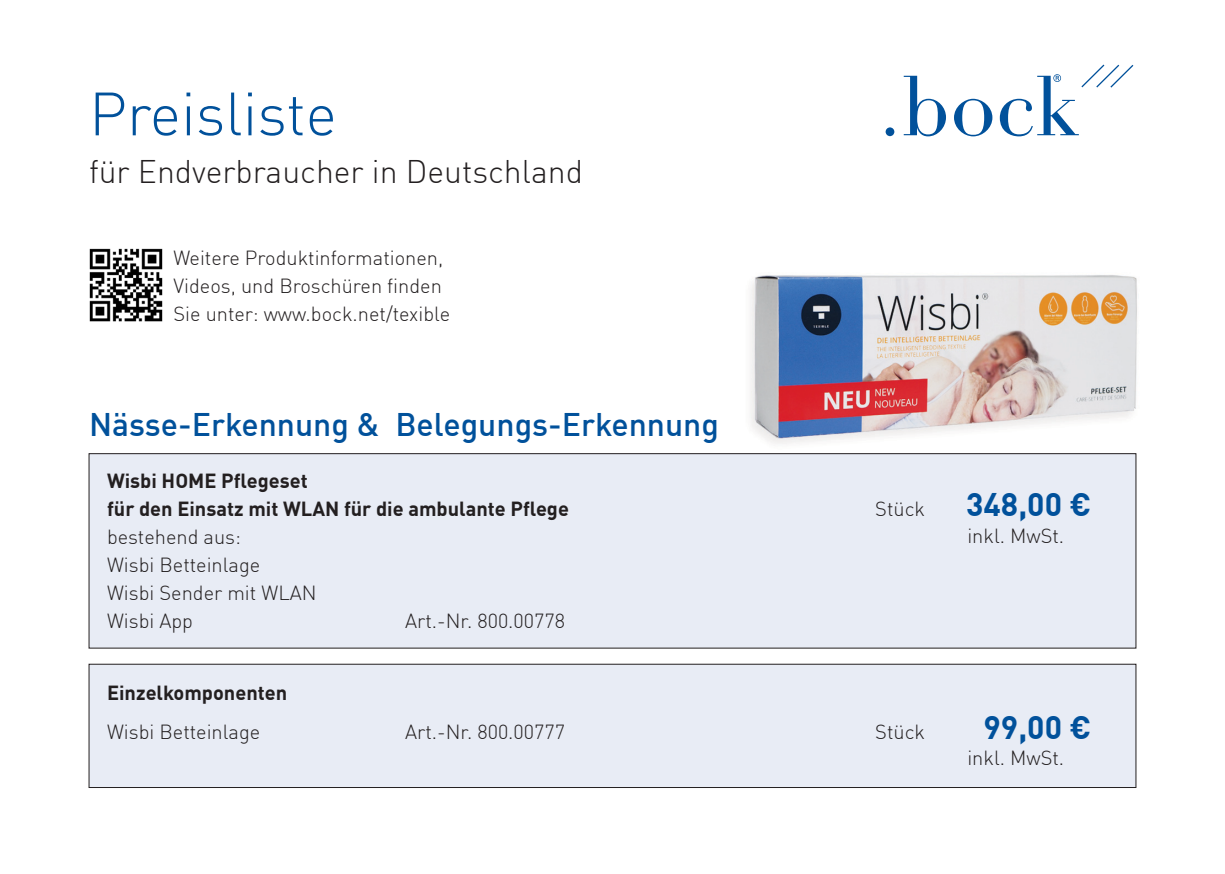
<style>
.page{position:relative;width:1225px;height:874px;background:#fff}
.page>*{position:absolute;margin:0;border:0;box-sizing:border-box;transform-origin:0 0}
.t1{font:300 60px "DIN Offc";color:#01519b}
.t2{font:500 32px "DIN Offc";color:#01519b}
.t3{font:300 32px "DIN Offc";color:#231f20}
.t4{font:700 32px "DIN Offc";color:#01519b}
.t5{font:300 20px/28px "DIN Offc";color:#231f20}
.t6{font:700 20px/28px "DIN Offc";color:#231f20}
</style>
<div class="page">
<img style="left:750px;top:275px;width:387px;height:190px">
<div style="left:89px;top:453px;width:1047px;height:194px;background:#e8ecf5"></div>
<div style="left:89px;top:453px;width:1047px;height:195px;border:1px solid #231f20"></div>
<div style="left:89px;top:664px;width:1047px;height:123px;background:#e8ecf5"></div>
<div style="left:89px;top:663px;width:1047px;height:124px;border:1px solid #231f20"></div>
<div style="left:885px;top:127px;width:9px;height:9px;background:#01519b;border-radius:50%"></div>
<svg style="left:954px;top:99px;width:38px;height:37px"></svg>
<svg style="left:903px;top:76px;width:43px;height:60px"></svg>
<svg style="left:999px;top:65px;width:134px;height:71px"></svg>
<img style="left:89px;top:248px;width:74px;height:74px">
<p class="t1" style="left:89px;top:77px;width:249px">Preisliste</p>
<p class="t3" style="left:89px;top:152px;width:495px">für Endverbraucher in Deutschland</p>
<p class="t5" style="left:173px;top:244px;width:278px">Weitere Produktinformationen,<br>Videos, und Broschüren finden<br>Sie unter: www.bock.net/texible</p>
<p class="t2" style="left:89px;top:404px;width:631px">Nässe-Erkennung &amp; Belegungs-Erkennung</p>
<p class="t6" style="left:107px;top:465px;width:463px">Wisbi HOME Pflegeset<br>für den Einsatz mit WLAN für die ambulante Pflege</p>
<p class="t5" style="left:107px;top:522px;width:135px">bestehend aus:</p>
<p class="t5" style="left:107px;top:550px;width:155px">Wisbi Betteinlage</p>
<p class="t5" style="left:107px;top:578px;width:211px">Wisbi Sender mit WLAN</p>
<p class="t5" style="left:107px;top:606px;width:88px">Wisbi App</p>
<p class="t5" style="left:405px;top:606px;width:161px">Art.-Nr. 800.00778</p>
<p class="t5" style="left:875px;top:494px;width:51px">Stück</p>
<p class="t4" style="left:966px;top:483px;width:127px">348,00 €</p>
<p class="t5" style="left:967px;top:521px;width:98px">inkl. MwSt.</p>
<p class="t6" style="left:107px;top:677px;width:182px">Einzelkomponenten</p>
<p class="t5" style="left:107px;top:717px;width:155px">Wisbi Betteinlage</p>
<p class="t5" style="left:405px;top:717px;width:161px">Art.-Nr. 800.00777</p>
<p class="t5" style="left:875px;top:717px;width:51px">Stück</p>
<p class="t4" style="left:983px;top:706px;width:109px">99,00 €</p>
<p class="t5" style="left:967px;top:743px;width:98px">inkl. MwSt.</p>
</div>
